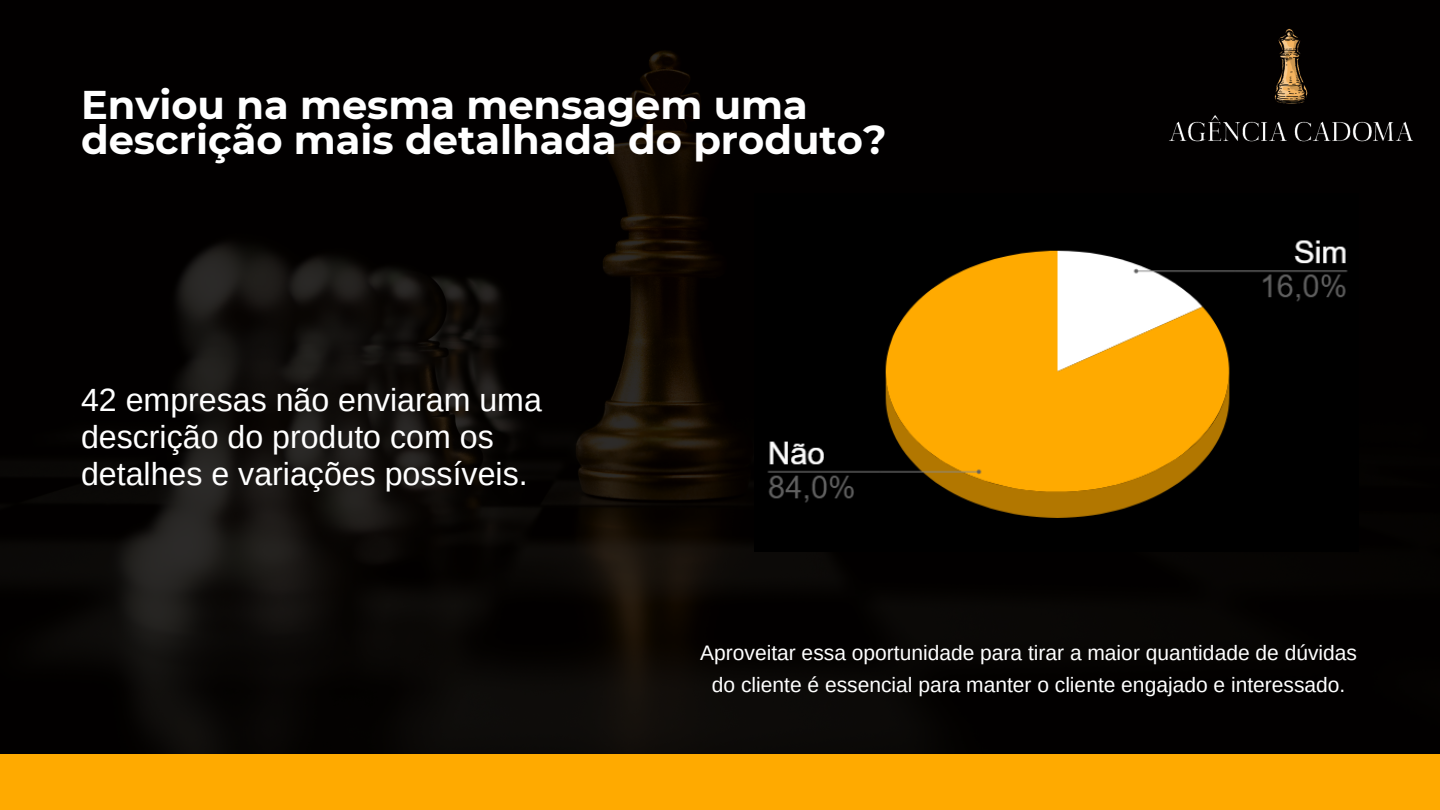
<style>
.page{position:relative;width:1440px;height:810px;background:#fff}
.page>*{position:absolute;margin:0;border:0;box-sizing:border-box;transform-origin:0 0}
.t1{font:700 40px/35.2px "Montserrat";color:#fff}
.t2{font:32.1px/36.8px "Arimo";color:#fff}
.t3{font:21px/31.5px "Arimo";color:#fff;text-align:center}
</style>
<div class="page">
<img style="left:0;top:0;width:1440px;height:755px">
<div style="left:0;top:755px;width:1440px;height:55px;background:#fa0"></div>
<img style="left:1165px;top:22px;width:250px;height:126px">
<img style="left:754px;top:193px;width:605px;height:358px">
<p class="t1" style="left:81px;top:87px;width:807px">Enviou na mesma mensagem uma descrição mais detalhada do produto?</p>
<p class="t2" style="left:81px;top:382px;width:462px">42 empresas não enviaram uma descrição do produto com os detalhes e variações possíveis.</p>
<p class="t3" style="left:700px;top:637px;width:658px">Aproveitar essa oportunidade para tirar a maior quantidade de dúvidas do cliente é essencial para manter o cliente engajado e interessado.</p>
</div>
